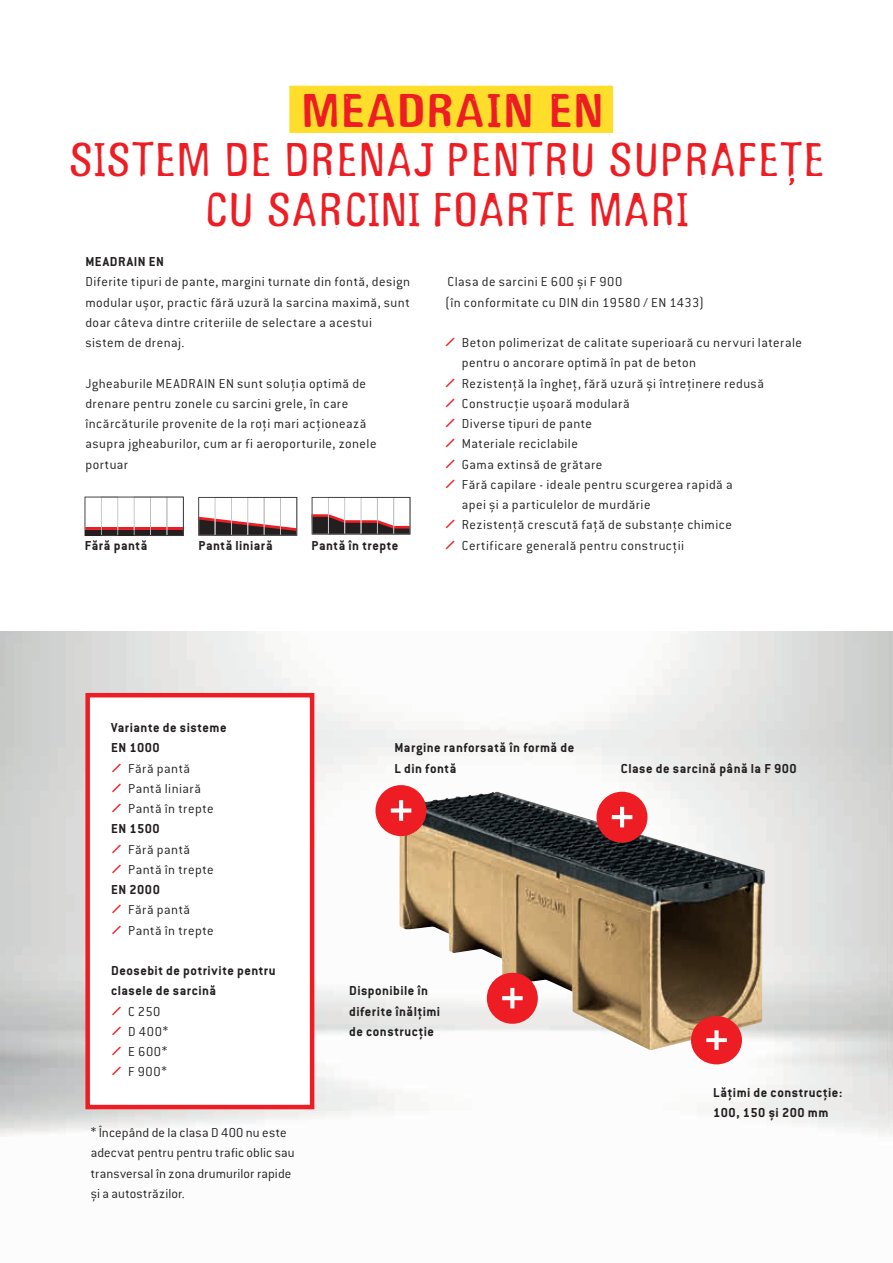
<style>
.page{position:relative;width:893px;height:1263px;background:#fff}
.page>*{position:absolute;margin:0;border:0;box-sizing:border-box;transform-origin:0 0}
.t1{font:49.5px/49.5px "Gagamond";letter-spacing:.05em;color:#ee1d23;text-align:center}
.t2{font:700 49.5px "Gagamond";letter-spacing:.055em;color:#ee1d23}
.t3{font:300 14.25px/20.2px "Conduit ITC Pro";letter-spacing:.03em;color:#231f20}
.t4{font:700 14.25px/20.2px "Conduit ITC Pro";letter-spacing:.035em;color:#231f20}
.t5{font:300 14.25px/20.2px "Conduit ITC Pro";letter-spacing:.01em;color:#231f20}
</style>
<div class="page">
<svg style="left:789px;top:178px;width:5px;height:7px"></svg>
<img style="left:0;top:631px;width:893px;height:505px">
<div style="left:289px;top:86px;width:324px;height:47px;background:#ffdd2b"></div>
<svg style="left:85px;top:497px;width:99px;height:39px"></svg>
<svg style="left:198px;top:497px;width:99px;height:39px"></svg>
<svg style="left:312px;top:497px;width:98px;height:37px"></svg>
<div style="left:88px;top:695px;width:224px;height:412px;background:#fff"></div>
<div style="left:85px;top:693px;width:229px;height:416px;border:4px solid #ee1d23"></div>
<img style="left:399px;top:791px;width:366px;height:259px">
<div style="left:596px;top:792px;width:51px;height:51px;background:#ee1d23;border-radius:50%"></div>
<svg style="left:612px;top:807px;width:20px;height:20px"></svg>
<div style="left:487px;top:973px;width:51px;height:51px;background:#ee1d23;border-radius:50%"></div>
<svg style="left:502px;top:988px;width:21px;height:20px"></svg>
<div style="left:691px;top:1016px;width:51px;height:48px;background:#ee1d23;border-radius:50%"></div>
<svg style="left:706px;top:1030px;width:21px;height:20px"></svg>
<div style="left:375px;top:785px;width:51px;height:51px;background:#ee1d23;border-radius:50%"></div>
<svg style="left:391px;top:800px;width:20px;height:21px"></svg>
<h1 class="t2" style="left:303px;top:84px;width:302px">MEADRAIN EN</h1>
<h1 class="t1" style="left:69px;top:135px;width:756px">SISTEM DE DRENAJ PENTRU SUPRAFETE<br>CU SARCINI FOARTE MARI</h1>
<p class="t4" style="left:85px;top:251px;width:80px">MEADRAIN EN</p>
<p class="t3" style="left:85px;top:272px;width:326px">Diferite tipuri de pante, margini turnate din fontă, design modular uşor, practic fără uzură la sarcina maximă, sunt doar câteva dintre criteriile de selectare a acestui sistem de drenaj.</p>
<p class="t3" style="left:85px;top:373px;width:293px">Jgheaburile MEADRAIN EN sunt soluția optimă de drenare pentru zonele cu sarcini grele, în care încărcăturile provenite de la roți mari acționează asupra jgheaburilor, cum ar fi aeroporturile, zonele portuar</p>
<p class="t3" style="left:445px;top:272px;width:261px">Clasa de sarcini E 600 și F 900<br>(în conformitate cu DIN din 19580 / EN 1433)</p>
<p class="t3" style="left:462px;top:333px;width:342px">Beton polimerizat de calitate superioară cu nervuri laterale pentru o ancorare optimă în pat de beton<br>Rezistență la îngheț, fără uzură și întreținere redusă Construcție ușoară modulară<br>Diverse tipuri de pante<br>Materiale reciclabile<br>Gama extinsă de grătare<br>Fără capilare - ideale pentru scurgerea rapidă a<br>apei și a particulelor de murdărie<br>Rezistenţă crescută faţă de substanţe chimice<br>Certificare generală pentru construcţii</p>
<p class="t4" style="left:85px;top:535px;width:64px">Fără pantă</p>
<p class="t4" style="left:199px;top:535px;width:76px">Pantă liniară</p>
<p class="t4" style="left:311px;top:535px;width:88px">Pantă în trepte</p>
<p class="t4" style="left:111px;top:717px;width:117px">Variante de sisteme<br>EN 1000</p>
<p class="t3" style="left:128px;top:758px;width:87px">Fără pantă<br>Pantă liniară<br>Pantă în trepte</p>
<p class="t4" style="left:111px;top:818px;width:50px">EN 1500</p>
<p class="t3" style="left:128px;top:839px;width:87px">Fără pantă<br>Pantă în trepte</p>
<p class="t4" style="left:111px;top:879px;width:50px">EN 2000</p>
<p class="t3" style="left:128px;top:900px;width:87px">Fără pantă<br>Pantă în trepte</p>
<p class="t4" style="left:111px;top:960px;width:166px">Deosebit de potrivite pentru clasele de sarcină</p>
<p class="t3" style="left:128px;top:1001px;width:41px">C 250<br>D 400*<br>E 600*<br>F 900*</p>
<p class="t5" style="left:91px;top:1123px;width:205px">* Începând de la clasa D 400 nu este adecvat pentru pentru trafic oblic sau transversal în zona drumurilor rapide și a autostrăzilor.</p>
<p class="t4" style="left:394px;top:737px;width:181px">Margine ranforsată în formă de<br>L din fontă</p>
<p class="t4" style="left:621px;top:758px;width:177px">Clase de sarcină până la F 900</p>
<p class="t4" style="left:349px;top:980px;width:92px">Disponibile în diferite înălţimi de construcţie</p>
<p class="t4" style="left:713px;top:1082px;width:131px">Lățimi de construcţie:<br>100, 150 și 200 mm</p>
</div>
